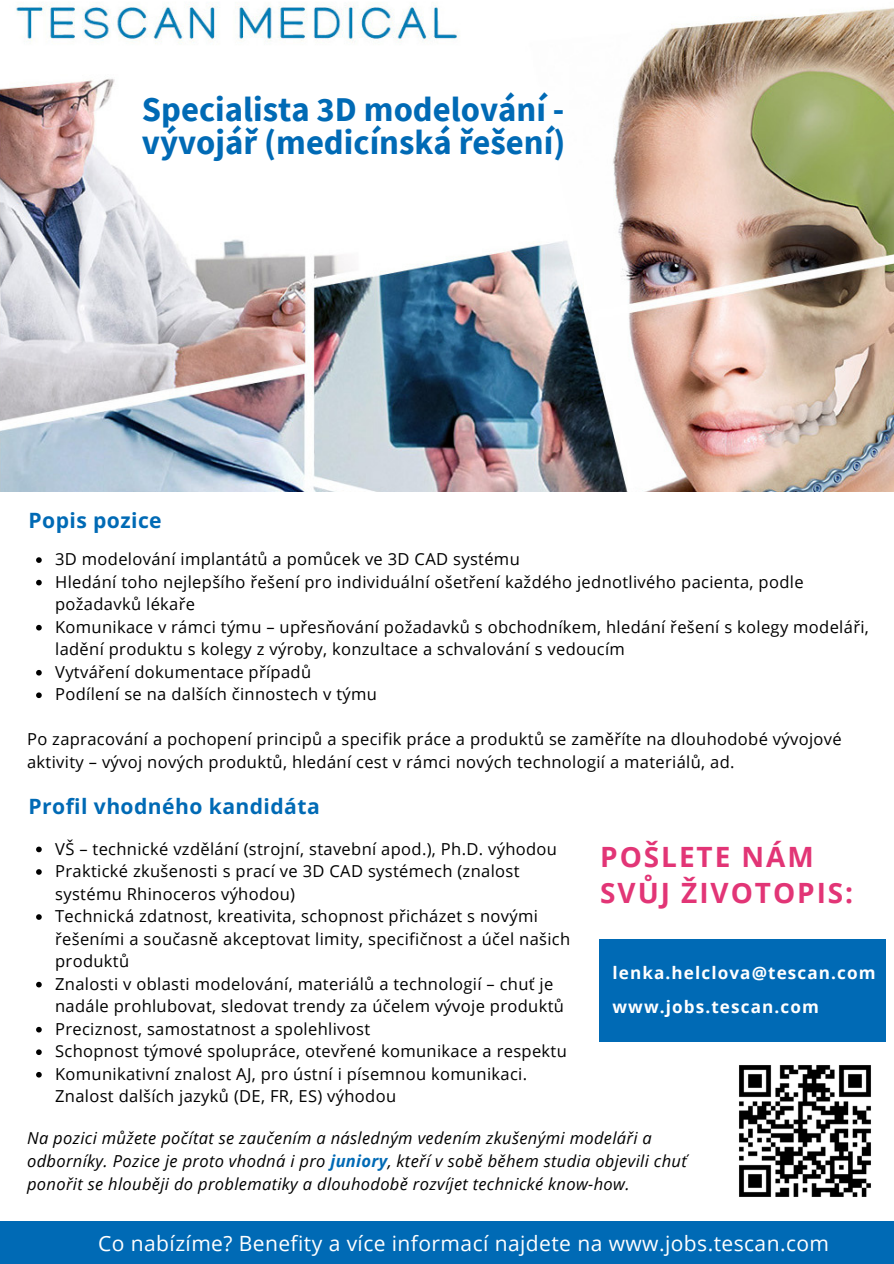
<style>
.page{position:relative;width:894px;height:1264px;background:#fff}
.page>*{position:absolute;margin:0;border:0;box-sizing:border-box;transform-origin:0 0}
.t1{font:700 34.65px/33px "Source Sans Pro";color:#006ab5}
.t2{font:700 27.9px/36px "Open Sans";letter-spacing:.07em;color:#e23576}
.t3{font:700 21.15px "Open Sans";letter-spacing:.02em;color:#006ab5}
.t4{font:21px "Open Sans";letter-spacing:.02em;color:#fff}
.t5{font:700 17.1px/33.8px "Open Sans";letter-spacing:.065em;color:#fff}
.t6{font:16.5px/22.5px "Open Sans";letter-spacing:.02em;color:#000}
.t7{font:italic 16.5px/22.5px "Open Sans";letter-spacing:.02em;color:#000}
.s1{font-weight:700;color:#006ab5}
</style>
<div class="page">
<div style="left:599px;top:938px;width:286px;height:103px;background:#006ab5"></div>
<div style="left:0;top:1220px;width:893px;height:43px;background:#006ab5"></div>
<img style="left:0;top:5px;width:893px;height:486px">
<img style="left:739px;top:1065px;width:132px;height:132px">
<svg style="left:36px;top:557px;width:6px;height:6px"></svg>
<svg style="left:36px;top:580px;width:6px;height:5px"></svg>
<svg style="left:36px;top:625px;width:6px;height:5px"></svg>
<svg style="left:36px;top:670px;width:6px;height:5px"></svg>
<svg style="left:36px;top:692px;width:6px;height:6px"></svg>
<svg style="left:36px;top:846px;width:6px;height:6px"></svg>
<svg style="left:36px;top:869px;width:6px;height:5px"></svg>
<svg style="left:36px;top:914px;width:6px;height:5px"></svg>
<svg style="left:36px;top:981px;width:6px;height:6px"></svg>
<svg style="left:36px;top:1026px;width:6px;height:6px"></svg>
<svg style="left:36px;top:1049px;width:6px;height:6px"></svg>
<svg style="left:36px;top:1072px;width:6px;height:5px"></svg>
<h1 class="t1" style="left:142px;top:93px;width:425px">Specialista 3D modelování - vývojář (medicínská řešení)</h1>
<p class="t3" style="left:28px;top:505px;width:135px">Popis pozice</p>
<p class="t6" style="left:55px;top:547px;width:815px">3D modelování implantátů a pomůcek ve 3D CAD systému<br>Hledání toho nejlepšího řešení pro individuální ošetření každého jednotlivého pacienta, podle požadavků lékaře<br>Komunikace v rámci týmu – upřesňování požadavků s obchodníkem, hledání řešení s kolegy modeláři, ladění produktu s kolegy z výroby, konzultace a schvalování s vedoucím<br>Vytváření dokumentace případů<br>Podílení se na dalších činnostech v týmu</p>
<p class="t6" style="left:27px;top:727px;width:815px">Po zapracování a pochopení principů a specifik práce a produktů se zaměříte na dlouhodobé vývojové aktivity – vývoj nových produktů, hledání cest v rámci nových technologií a materiálů, ad.</p>
<p class="t3" style="left:28px;top:791px;width:292px">Profil vhodného kandidáta</p>
<p class="t6" style="left:55px;top:836px;width:516px">VŠ – technické vzdělání (strojní, stavební apod.), Ph.D. výhodou Praktické zkušenosti s prací ve 3D CAD systémech (znalost systému Rhinoceros výhodou)<br>Technická zdatnost, kreativita, schopnost přicházet s novými řešeními a současně akceptovat limity, specifičnost a účel našich produktů<br>Znalosti v oblasti modelování, materiálů a technologií – chuť je nadále prohlubovat, sledovat trendy za účelem vývoje produktů Preciznost, samostatnost a spolehlivost<br>Schopnost týmové spolupráce, otevřené komunikace a respektu Komunikativní znalost AJ, pro ústní i písemnou komunikaci.<br>Znalost dalších jazyků (DE, FR, ES) výhodou</p>
<h2 class="t2" style="left:600px;top:838px;width:254px">POŠLETE NÁM<br>SVŮJ ŽIVOTOPIS:</h2>
<p class="t5" style="left:612px;top:955px;width:264px">lenka.helclova@tescan.com www.jobs.tescan.com</p>
<p class="t7" style="left:27px;top:1126px;width:661px">Na pozici můžete počítat se zaučením a následným vedením zkušenými modeláři a odborníky. Pozice je proto vhodná i pro <span class="s1">juniory</span>, kteří v sobě během studia objevili chuť ponořit se hlouběji do problematiky a dlouhodobě rozvíjet technické know-how.</p>
<p class="t4" style="left:98px;top:1228px;width:732px">Co nabízíme? Benefity a více informací najdete na www.jobs.tescan.com</p>
</div>
